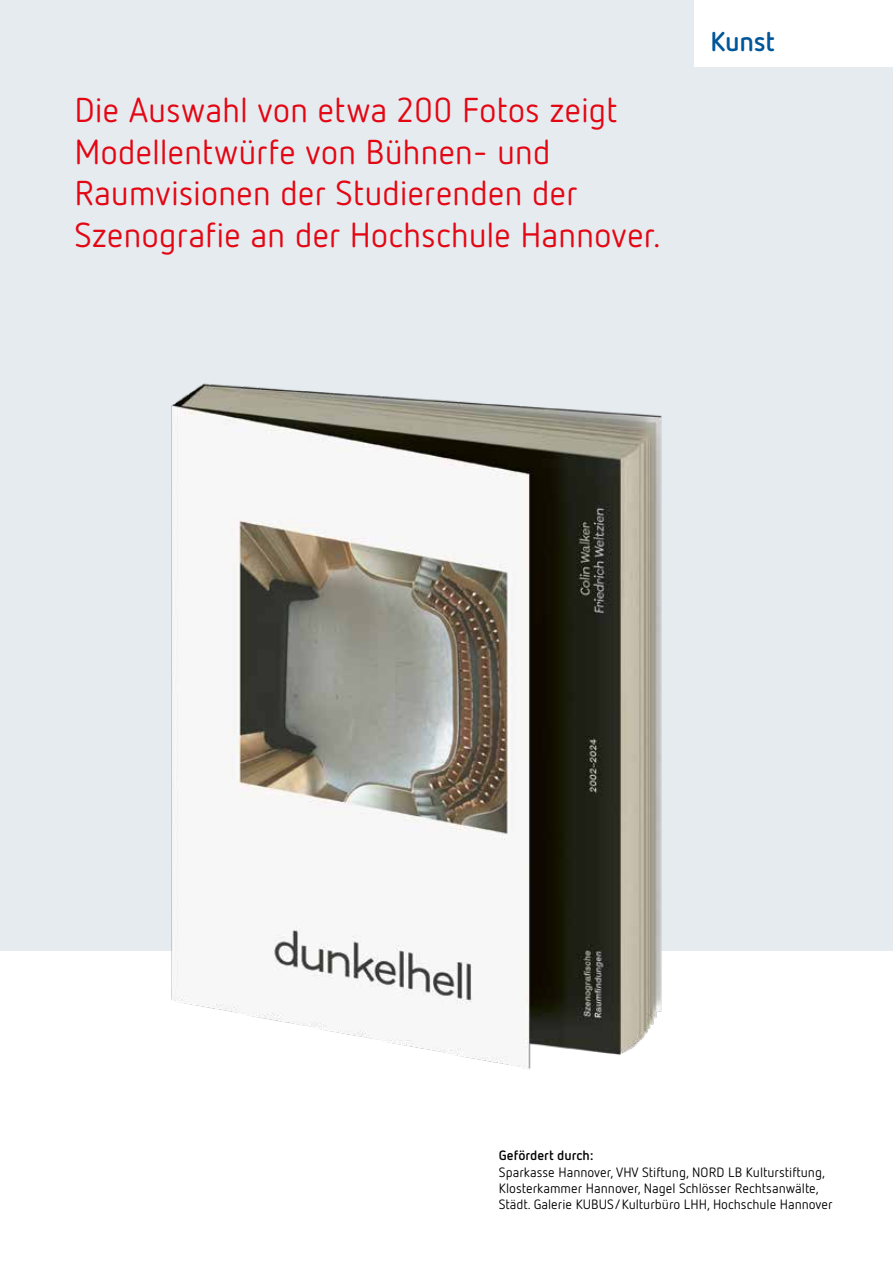
<style>
.page{position:relative;width:893px;height:1263px;background:#fff}
.page>*{position:absolute;margin:0;border:0;box-sizing:border-box;transform-origin:0 0}
.t1{font:34.5px/41.4px "Netto OT";letter-spacing:-.005em;color:#e30613}
.t2{font:700 27px "Netto OT";letter-spacing:-.01em;color:#005698}
.t3{font:13.5px/16.2px "Netto OT";color:#000}
.t4{font:700 13.5px "Netto OT";color:#000}
</style>
<div class="page">
<div style="left:0;top:0;width:893px;height:951px;background:#e6ebef"></div>
<img style="left:171px;top:383px;width:491px;height:687px">
<div style="left:694px;top:0;width:199px;height:66px;background:#fff"></div>
<h1 class="t1" style="left:75px;top:89px;width:588px">Die Auswahl von etwa 200 Fotos zeigt Modellentwürfe von Bühnen- und Raumvisionen der Studierenden der Szenografie an der Hochschule Hannover.</h1>
<h2 class="t2" style="left:711px;top:25px;width:66px">Kunst</h2>
<p class="t4" style="left:499px;top:1147px;width:96px">Gefördert durch:</p>
<p class="t3" style="left:499px;top:1163px;width:335px">Sparkasse Hannover, VHV Stiftung, NORD LB Kulturstiftung,<br>Klosterkammer Hannover, Nagel Schlösser Rechtsanwälte,<br>Städt. Galerie KUBUS/Kulturbüro LHH, Hochschule Hannover</p>
</div>
